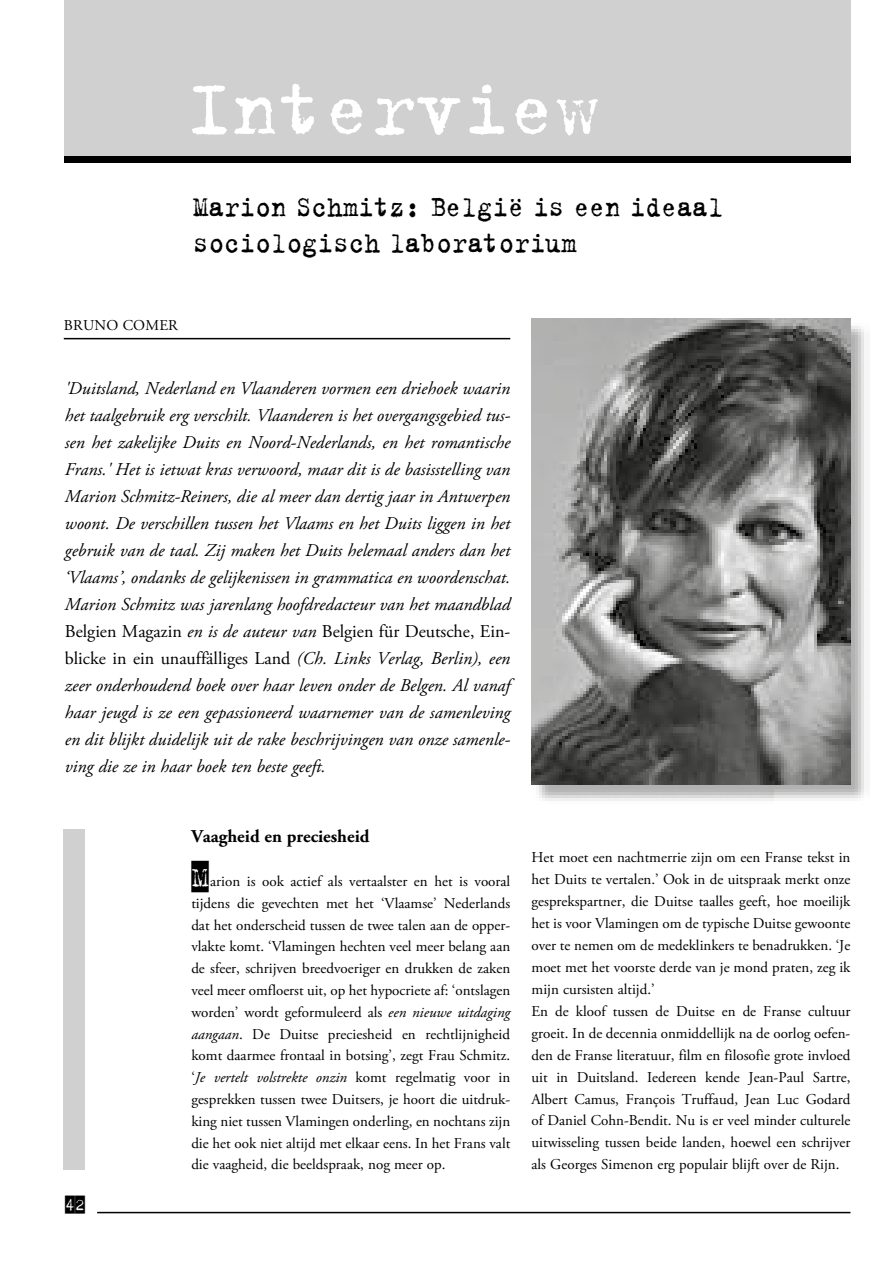
<style>
.page{position:relative;width:893px;height:1263px;background:#fff}
.page>*{position:absolute;margin:0;border:0;box-sizing:border-box;transform-origin:0 0}
.t1{font:84px "Trixie";color:#fff}
.t2{font:31.5px/36px "Trixie";color:#000;scale:.9 1}
.t3{font:italic 18px/27px "Adobe Garamond Pro";color:#000;text-align:justify}
.t4{font:700 18px "Adobe Garamond Pro";color:#000}
.t5{font:18px "Trixie Cameo";color:#000}
.t6{font:15px/21.9px "Adobe Garamond Pro";color:#000}
.s1{font-style:normal}
.s2{font-family:"Trixie Cameo";font-size:31.5px}
.s3{font-style:italic}
</style>
<div class="page">
<hr style="left:97px;top:1212px;width:753px;height:1px;background:#000">
<div style="left:64px;top:0;width:786px;height:162px;background:#d0d0d0"></div>
<div style="left:64px;top:156px;width:786px;height:6px;background:#000"></div>
<hr style="left:64px;top:338px;width:446px;height:1px;background:#000">
<img style="left:534px;top:321px;width:330px;height:480px">
<img style="left:531px;top:319px;width:319px;height:465px">
<div style="left:64px;top:829px;width:21px;height:340px;background:#d0d0d0"></div>
<h1 class="t1" style="left:185px;top:53px;width:417px">Interview</h1>
<h2 class="t2" style="left:193px;top:188px;width:591px">Marion Schmitz: België is een ideaal sociologisch laboratorium</h2>
<p class="t6" style="left:64px;top:315px;width:116px">BRUNO COMER</p>
<p class="t3" style="left:65px;top:375px;width:447px">'Duitsland, Nederland en Vlaanderen vormen een driehoek waarin het taalgebruik erg verschilt. Vlaanderen is het overgangsgebied tus&shy;sen het zakelijke Duits en Noord-Nederlands, en het romantische Frans.' Het is ietwat kras verwoord, maar dit is de basisstelling van Marion Schmitz-Reiners, die al meer dan dertig jaar in Antwerpen woont. De verschillen tussen het Vlaams en het Duits liggen in het gebruik van de taal. Zij maken het Duits helemaal anders dan het ‘Vlaams’, ondanks de gelijkenissen in grammatica en woordenschat.<br>Marion Schmitz was jarenlang hoofdredacteur van het maandblad <span class="s1">Belgien Magazin</span> en is de auteur van <span class="s1">Belgien für Deutsche, Ein&shy;blicke in ein unauffälliges Land</span> (Ch. Links Verlag, Berlin), een zeer onderhoudend boek over haar leven onder de Belgen. Al vanaf haar jeugd is ze een gepassioneerd waarnemer van de samenleving en dit blijkt duidelijk uit de rake beschrijvingen van onze samenle&shy;ving die ze in haar boek ten beste geeft.</p>
<p class="t5" style="left:65px;top:1195px;width:21px">42</p>
<p class="t4" style="left:191px;top:826px;width:180px">Vaagheid en preciesheid</p>
<p class="t6" style="left:191px;top:871px;width:320px;text-align:justify"><span class="s2">M</span>arion is ook actief als vertaalster en het is vooral tijdens die gevechten met het ‘Vlaamse’ Nederlands dat het onderscheid tussen de twee talen aan de opper&shy;vlakte komt. ‘Vlamingen hechten veel meer belang aan de sfeer, schrijven breedvoeriger en drukken de zaken veel meer omfloerst uit, op het hypocriete af: ‘ontslagen worden’ wordt geformuleerd als <span class="s3">een nieuwe uitdaging aangaan</span>. De Duitse preciesheid en rechtlijnigheid komt daarmee frontaal in botsing’, zegt Frau Schmitz. ‘<span class="s3">Je vertelt volstrekte onzin</span> komt regelmatig voor in gesprekken tussen twee Duitsers, je hoort die uitdruk&shy;king niet tussen Vlamingen onderling, en nochtans zijn die het ook niet altijd met elkaar eens. In het Frans valt die vaagheid, die beeldspraak, nog meer op.</p>
<p class="t6" style="left:531px;top:847px;width:320px">Het moet een nachtmerrie zijn om een Franse tekst in het Duits te vertalen.’ Ook in de uitspraak merkt onze gesprekspartner, die Duitse taalles geeft, hoe moeilijk het is voor Vlamingen om de typische Duitse gewoonte over te nemen om de medeklinkers te benadrukken. ‘Je moet met het voorste derde van je mond praten, zeg ik mijn cursisten altijd.’<br>En de kloof tussen de Duitse en de Franse cultuur groeit. In de decennia onmiddellijk na de oorlog oefen&shy;den de Franse literatuur, film en filosofie grote invloed uit in Duitsland. Iedereen kende Jean-Paul Sartre, Albert Camus, François Truffaud, Jean Luc Godard of Daniel Cohn-Bendit. Nu is er veel minder culturele uitwisseling tussen beide landen, hoewel een schrijver als Georges Simenon erg populair blijft over de Rijn.</p>
</div>
